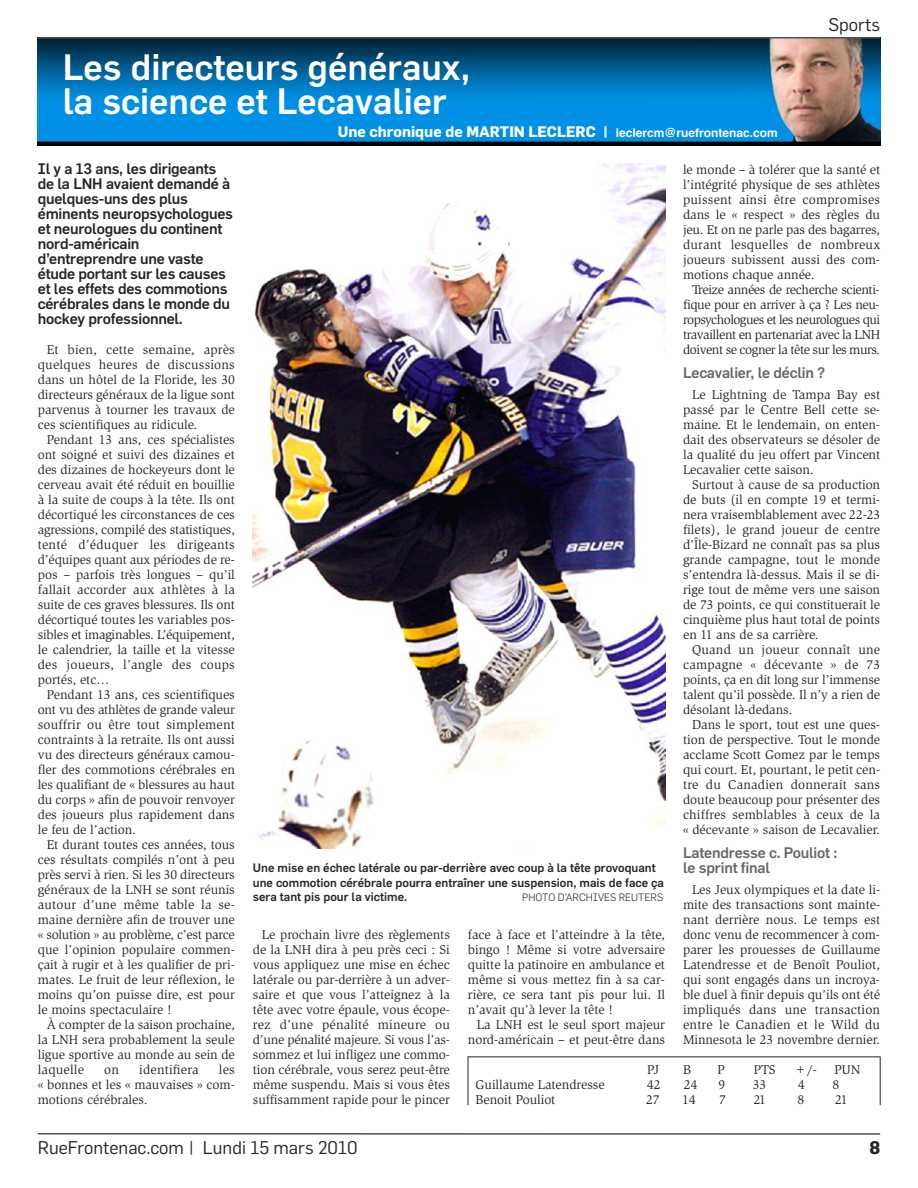
<style>
.page{position:relative;width:918px;height:1188px;background:#fff}
.page>*{position:absolute;margin:0;border:0;box-sizing:border-box;transform-origin:0 0}
.t1{font:500 36px/34.5px "Flama";color:#fff}
.t2{font:18px "Flama";color:#272627}
.t3{font:700 18px "Flama";color:#272627}
.t4{font:500 15px/15px "Flama";letter-spacing:-.015em;color:#272627}
.t5{font:500 15px/15px "Flama";letter-spacing:-.015em;color:#686768}
.t6{font:700 15px "Flama";color:#fff}
.t7{font:13.2px/15px "Slimbach Std";letter-spacing:-.005em;color:#272627;text-align:justify}
.t8{font:13.2px "Slimbach Std";letter-spacing:.015em;color:#272627}
.t9{font:500 12px/14.4px "Flama";color:#272627}
.t10{font:300 10.5px "Flama";color:#272627}
.s1{font-family:"Helvetica";font-size:12px}
</style>
<div class="page">
<hr style="left:38px;top:1133px;width:842px;height:2px;background:#525152">
<img style="left:38px;top:39px;width:842px;height:107px">
<hr style="left:38px;top:37px;width:842px;height:2px;background:#525152">
<img style="left:253px;top:164px;width:412px;height:685px">
<hr style="left:468px;top:1056px;width:412px;height:1px;background:#272627">
<hr style="left:468px;top:1056px;width:1px;height:49px;background:#272627">
<hr style="left:880px;top:1056px;width:1px;height:49px;background:#272627">
<h2 class="t2" style="left:828px;top:16px;width:53px">Sports</h2>
<h1 class="t1" style="left:63px;top:51px;width:409px">Les directeurs généraux, la science et Lecavalier</h1>
<p class="t6" style="left:338px;top:125px;width:441px">Une chronique de MARTIN LECLERC | <span class="s1">leclercm@ruefrontenac.com</span></p>
<p class="t4" style="left:38px;top:162px;width:197px">Il y a 13 ans, les dirigeants de la LNH avaient demandé à quelques-uns des plus éminents neuropsychologues et neurologues du continent nord-américain d’entreprendre une vaste étude portant sur les causes et les effets des commotions cérébrales dans le monde du hockey professionnel.</p>
<p class="t7" style="left:38px;top:343px;width:199px;text-indent:9px">Et bien, cette semaine, après quelques heures de discussions dans un hôtel de la Floride, les 30 directeurs généraux de la ligue sont parvenus à tourner les travaux de ces scientifiques au ridicule.</p>
<p class="t7" style="left:38px;top:433px;width:199px;text-indent:9px">Pendant 13 ans, ces spécialistes ont soigné et suivi des dizaines et des dizaines de hockeyeurs dont le cerveau avait été réduit en bouillie à la suite de coups à la tête. Ils ont décortiqué les circonstances de ces agressions, compilé des statistiques, tenté d’éduquer les dirigeants d’équipes quant aux périodes de re&shy;pos – parfois très longues – qu’il fallait accorder aux athlètes à la suite de ces graves blessures. Ils ont décortiqué toutes les variables pos&shy;sibles et imaginables. L’équipement, le calendrier, la taille et la vitesse des joueurs, l’angle des coups portés, etc…</p>
<p class="t7" style="left:38px;top:688px;width:199px;text-indent:9px">Pendant 13 ans, ces scientifiques ont vu des athlètes de grande valeur souffrir ou être tout simplement contraints à la retraite. Ils ont aussi vu des directeurs généraux camou&shy;fler des commotions cérébrales en les qualifiant de « blessures au haut du corps » afin de pouvoir renvoyer des joueurs plus rapidement dans le feu de l’action.</p>
<p class="t7" style="left:38px;top:838px;width:199px;text-indent:9px">Et durant toutes ces années, tous ces résultats compilés n’ont à peu près servi à rien. Si les 30 directeurs généraux de la LNH se sont réunis autour d’une même table la se&shy;maine dernière afin de trouver une « solution » au problème, c’est parce que l’opinion populaire commen&shy;çait à rugir et à les qualifier de pri&shy;mates. Le fruit de leur réflexion, le moins qu’on puisse dire, est pour le moins spectaculaire !</p>
<p class="t7" style="left:38px;top:1018px;width:199px;text-indent:9px">À compter de la saison prochaine, la LNH sera probablement la seule ligue sportive au monde au sein de laquelle</p>
<p class="t7" style="left:683px;top:163px;width:199px">le monde – à tolérer que la santé et l’intégrité physique de ses athlètes puissent ainsi être compromises dans le « respect » des règles du jeu. Et on ne parle pas des bagarres, durant lesquelles de nombreux joueurs subissent aussi des com&shy;motions chaque année.</p>
<p class="t7" style="left:683px;top:283px;width:199px;text-indent:9px">Treize années de recherche scienti&shy;fique pour en arriver à ça ? Les neu&shy;ropsychologues et les neurologues qui travaillent en partenariat avec la LNH doivent se cogner la tête sur les murs.</p>
<p class="t5" style="left:683px;top:366px;width:144px">Lecavalier, le déclin ?</p>
<p class="t7" style="left:683px;top:388px;width:199px;text-indent:9px">Le Lightning de Tampa Bay est passé par le Centre Bell cette se&shy;maine. Et le lendemain, on enten&shy;dait des observateurs se désoler de la qualité du jeu offert par Vincent Lecavalier cette saison.</p>
<p class="t7" style="left:683px;top:478px;width:199px;text-indent:9px">Surtout à cause de sa production de buts (il en compte 19 et termi&shy;nera vraisemblablement avec 22-23 filets), le grand joueur de centre d’Île-Bizard ne connaît pas sa plus grande campagne, tout le monde s’entendra là-dessus. Mais il se di&shy;rige tout de même vers une saison de 73 points, ce qui constituerait le cinquième plus haut total de points en 11 ans de sa carrière.</p>
<p class="t7" style="left:683px;top:643px;width:199px;text-indent:9px">Quand un joueur connaît une campagne « décevante » de 73 points, ça en dit long sur l’immense talent qu’il possède. Il n’y a rien de désolant là-dedans.</p>
<p class="t7" style="left:683px;top:718px;width:199px;text-indent:9px">Dans le sport, tout est une ques&shy;tion de perspective. Tout le monde acclame Scott Gomez par le temps qui court. Et, pourtant, le petit cen&shy;tre du Canadien donnerait sans doute beaucoup pour présenter des chiffres semblables à ceux de la « décevante » saison de Lecavalier.</p>
<p class="t5" style="left:683px;top:846px;width:156px">Latendresse c. Pouliot : le sprint final</p>
<p class="t7" style="left:683px;top:883px;width:199px;text-indent:9px">Les Jeux olympiques et la date li&shy;mite des transactions sont mainte&shy;nant derrière nous. Le temps est donc venu de recommencer à com&shy;parer les prouesses de Guillaume Latendresse et de Benoît Pouliot, qui sont engagés dans un incroya&shy;ble duel à finir depuis qu’ils ont été impliqués dans une transaction entre le Canadien et le Wild du Minnesota le 23 novembre dernier.</p>
<p class="t9" style="left:253px;top:861px;width:413px">Une mise en échec latérale ou par-derrière avec coup à la tête provoquant une commotion cérébrale pourra entraîner une suspension, mais de face ça sera tant pis pour la victime.</p>
<p class="t10" style="left:522px;top:892px;width:142px">PHOTO D’ARCHIVES REUTERS</p>
<p class="t7" style="left:253px;top:928px;width:199px;text-indent:9px">Le prochain livre des règlements de la LNH dira à peu près ceci : Si vous appliquez une mise en échec latérale ou par-derrière à un adver&shy;saire et que vous l’atteignez à la tête avec votre épaule, vous écope&shy;rez d’une pénalité mineure ou d’une pénalité majeure. Si vous l’as&shy;sommez et lui infligez une commo&shy;tion cérébrale, vous serez peut-être même suspendu. Mais si vous êtes suffisamment rapide pour le pincer</p>
<p class="t7" style="left:468px;top:928px;width:199px">face à face et l’atteindre à la tête, bingo ! Même si votre adversaire quitte la patinoire en ambulance et même si vous mettez fin à sa car&shy;rière, ce sera tant pis pour lui. Il n’avait qu’à lever la tête !</p>
<p class="t7" style="left:468px;top:1018px;width:199px;text-align:right">La LNH est le seul sport majeur nord-américain – et peut-être dans</p>
<p class="t7" style="left:104px;top:1063px;width:16px">on</p>
<p class="t8" style="left:139px;top:1065px;width:61px">identifiera</p>
<p class="t7" style="left:38px;top:1063px;width:199px;text-indent:181px">les « bonnes et les « mauvaises » com&shy;motions cérébrales.</p>
<p class="t7" style="left:647px;top:1063px;width:14px">PJ</p>
<p class="t7" style="left:683px;top:1063px;width:10px">B</p>
<p class="t7" style="left:718px;top:1063px;width:9px">P</p>
<p class="t7" style="left:754px;top:1063px;width:23px">PTS</p>
<p class="t7" style="left:794px;top:1063px;width:24px">+/-</p>
<p class="t7" style="left:834px;top:1063px;width:28px">PUN</p>
<p class="t7" style="left:476px;top:1078px;width:131px">Guillaume Latendresse</p>
<p class="t7" style="left:647px;top:1078px;width:15px">42</p>
<p class="t7" style="left:684px;top:1078px;width:15px">24</p>
<p class="t7" style="left:718px;top:1078px;width:8px">9</p>
<p class="t7" style="left:753px;top:1078px;width:15px">33</p>
<p class="t7" style="left:798px;top:1078px;width:8px">4</p>
<p class="t7" style="left:832px;top:1078px;width:8px">8</p>
<p class="t7" style="left:476px;top:1093px;width:81px">Benoit Pouliot</p>
<p class="t7" style="left:646px;top:1093px;width:15px">27</p>
<p class="t7" style="left:682px;top:1093px;width:15px">14</p>
<p class="t7" style="left:719px;top:1093px;width:8px">7</p>
<p class="t7" style="left:754px;top:1093px;width:14px">21</p>
<p class="t7" style="left:797px;top:1093px;width:8px">8</p>
<p class="t7" style="left:835px;top:1093px;width:14px">21</p>
<h2 class="t2" style="left:38px;top:1139px;width:321px">RueFrontenac.com | Lundi 15 mars 2010</h2>
<h2 class="t3" style="left:869px;top:1140px;width:12px">8</h2>
</div>
